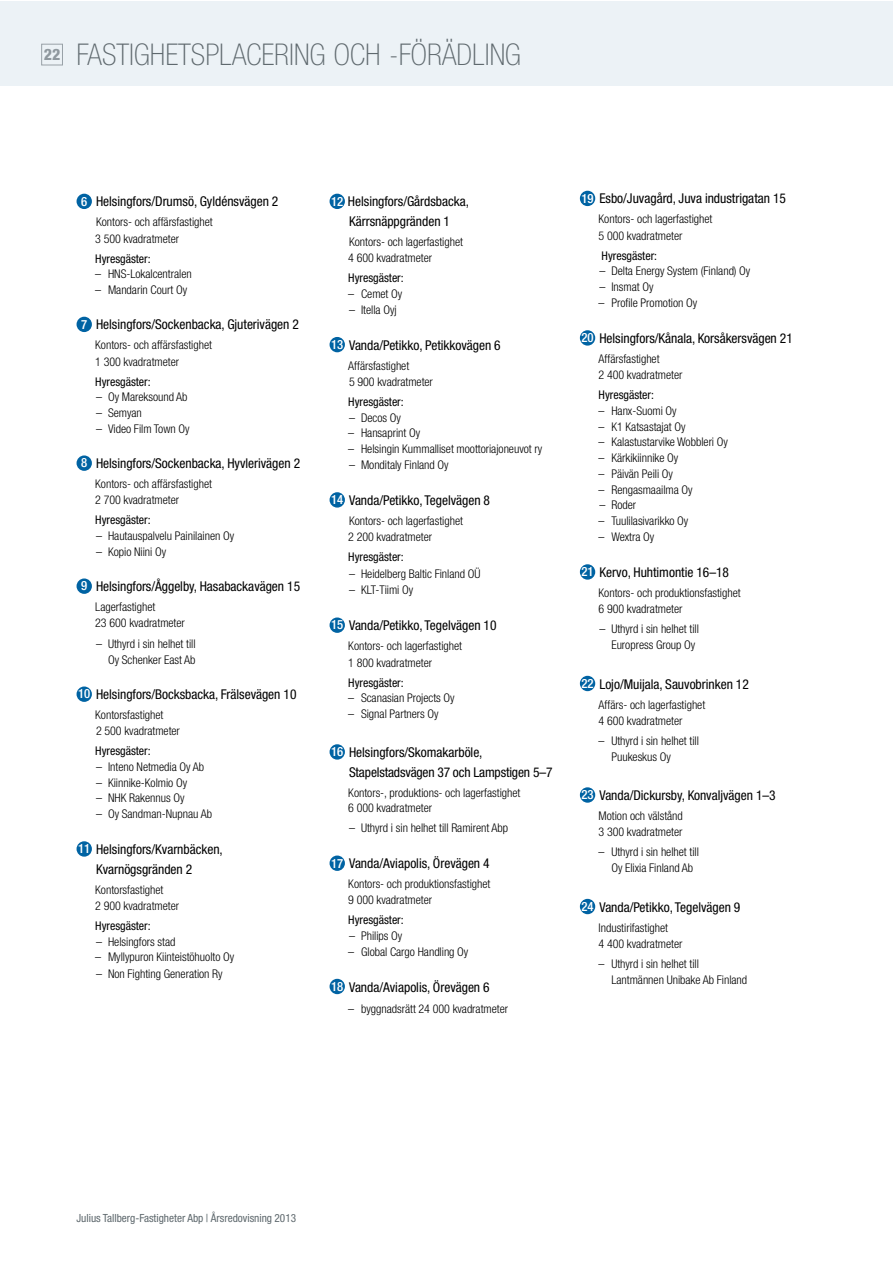
<style>
.page{position:relative;width:893px;height:1263px;background:#fff}
.page>*{position:absolute;margin:0;border:0;box-sizing:border-box;transform-origin:0 0}
.t1{font:100 condensed 30px "Helvetica Neue LT";color:#5f696e}
.t2{font:condensed 13.5px/19.5px "Helvetica Neue LT";color:#000}
.t3{font:300 condensed 12px/16.2px "Helvetica Neue LT";color:#000}
.t4{font:condensed 12px "Helvetica Neue LT";color:#000}
.t5{font:condensed 11.25px "Helvetica Neue LT";color:#5f696e}
.s1{font-weight:500;font-size:12.75px;color:#fff}
</style>
<div class="page">
<div style="left:0;top:1px;width:892px;height:84px;background:#ecf2f6"></div>
<div style="left:41px;top:44px;width:22px;height:21px;border:1px solid #8f989e"></div>
<div style="left:77px;top:194px;width:15px;height:15px;background:#0063a3;border-radius:50%"></div>
<div style="left:77px;top:317px;width:15px;height:15px;background:#0063a3;border-radius:50%"></div>
<div style="left:77px;top:455px;width:15px;height:16px;background:#0063a3;border-radius:50%"></div>
<div style="left:77px;top:578px;width:15px;height:16px;background:#0063a3;border-radius:50%"></div>
<div style="left:77px;top:686px;width:15px;height:16px;background:#0063a3;border-radius:50%"></div>
<div style="left:77px;top:841px;width:15px;height:16px;background:#0063a3;border-radius:50%"></div>
<div style="left:330px;top:194px;width:15px;height:15px;background:#0063a3;border-radius:50%"></div>
<div style="left:330px;top:337px;width:15px;height:15px;background:#0063a3;border-radius:50%"></div>
<div style="left:330px;top:492px;width:15px;height:16px;background:#0063a3;border-radius:50%"></div>
<div style="left:330px;top:617px;width:15px;height:16px;background:#0063a3;border-radius:50%"></div>
<div style="left:330px;top:744px;width:15px;height:16px;background:#0063a3;border-radius:50%"></div>
<div style="left:330px;top:855px;width:15px;height:16px;background:#0063a3;border-radius:50%"></div>
<div style="left:330px;top:979px;width:15px;height:15px;background:#0063a3;border-radius:50%"></div>
<div style="left:580px;top:191px;width:15px;height:15px;background:#0063a3;border-radius:50%"></div>
<div style="left:580px;top:330px;width:15px;height:16px;background:#0063a3;border-radius:50%"></div>
<div style="left:580px;top:564px;width:15px;height:16px;background:#0063a3;border-radius:50%"></div>
<div style="left:580px;top:676px;width:15px;height:15px;background:#0063a3;border-radius:50%"></div>
<div style="left:580px;top:787px;width:15px;height:16px;background:#0063a3;border-radius:50%"></div>
<div style="left:580px;top:899px;width:15px;height:15px;background:#0063a3;border-radius:50%"></div>
<h1 class="t1" style="left:44px;top:38px;width:478px"><sup>22</sup> FASTIGHETSPLACERING OCH -FÖRÄDLING</h1>
<p class="t2" style="left:81px;top:192px;width:199px"><span class="s1">6</span> Helsingfors/Drumsö, Gyldénsvägen 2</p>
<p class="t3" style="left:95px;top:214px;width:119px">Kontors- och affärsfastighet<br>3 500 kvadratmeter</p>
<p class="t4" style="left:95px;top:251px;width:57px">Hyresgäster:</p>
<p class="t3" style="left:95px;top:266px;width:98px">– HNS-Lokalcentralen</p>
<p class="t3" style="left:95px;top:282px;width:93px">– Mandarin Court Oy</p>
<p class="t2" style="left:81px;top:315px;width:219px"><span class="s1">7</span> Helsingfors/Sockenbacka, Gjuterivägen 2</p>
<p class="t3" style="left:95px;top:337px;width:118px">Kontors- och affärsfastighet<br>1 300 kvadratmeter</p>
<p class="t4" style="left:95px;top:374px;width:57px">Hyresgäster:</p>
<p class="t3" style="left:96px;top:389px;width:93px">– Oy Mareksound Ab</p>
<p class="t3" style="left:96px;top:405px;width:47px">– Semyan</p>
<p class="t3" style="left:96px;top:421px;width:95px">– Video Film Town Oy</p>
<p class="t2" style="left:81px;top:454px;width:221px"><span class="s1">8</span> Helsingfors/Sockenbacka, Hyvlerivägen 2</p>
<p class="t3" style="left:95px;top:476px;width:118px">Kontors- och affärsfastighet<br>2 700 kvadratmeter</p>
<p class="t4" style="left:95px;top:513px;width:57px">Hyresgäster:</p>
<p class="t3" style="left:96px;top:528px;width:140px">– Hautauspalvelu Painilainen Oy</p>
<p class="t3" style="left:96px;top:544px;width:72px">– Kopio Niini Oy</p>
<p class="t2" style="left:81px;top:577px;width:220px"><span class="s1">9</span> Helsingfors/Åggelby, Hasabackavägen 15</p>
<p class="t3" style="left:95px;top:599px;width:91px">Lagerfastighet<br>23 600 kvadratmeter</p>
<p class="t3" style="left:96px;top:635px;width:101px;text-align:right">– Uthyrd i sin helhet till<br>Oy Schenker East Ab</p>
<p class="t2" style="left:78px;top:685px;width:220px"><span class="s1">10</span> Helsingfors/Bocksbacka, Frälsevägen 10</p>
<p class="t3" style="left:95px;top:707px;width:86px;line-height:15.8px">Kontorsfastighet<br>2 500 kvadratmeter</p>
<p class="t4" style="left:95px;top:744px;width:57px">Hyresgäster:</p>
<p class="t3" style="left:96px;top:758px;width:110px">– Inteno Netmedia Oy Ab</p>
<p class="t3" style="left:96px;top:774px;width:93px">– Kiinnike-Kolmio Oy</p>
<p class="t3" style="left:96px;top:790px;width:90px">– NHK Rakennus Oy</p>
<p class="t3" style="left:96px;top:806px;width:118px">– Oy Sandman-Nupnau Ab</p>
<p class="t2" style="left:96px;top:839px;width:128px;text-indent:-18px"><span class="s1">11</span> Helsingfors/Kvarnbäcken,<br>Kvarnögsgränden 2</p>
<p class="t3" style="left:95px;top:881px;width:85px">Kontorsfastighet<br>2 900 kvadratmeter</p>
<p class="t4" style="left:95px;top:918px;width:57px">Hyresgäster:</p>
<p class="t3" style="left:96px;top:933px;width:81px">– Helsingfors stad</p>
<p class="t3" style="left:95px;top:949px;width:141px">– Myllypuron Kiinteistöhuolto Oy</p>
<p class="t3" style="left:96px;top:965px;width:128px">– Non Fighting Generation Ry</p>
<p class="t2" style="left:331px;top:192px;width:139px;text-align:center"><span class="s1">12</span> Helsingfors/Gårdsbacka,<br>Kärrsnäppgränden 1</p>
<p class="t3" style="left:348px;top:234px;width:116px">Kontors- och lagerfastighet<br>4 600 kvadratmeter</p>
<p class="t4" style="left:348px;top:271px;width:57px">Hyresgäster:</p>
<p class="t3" style="left:348px;top:286px;width:56px">– Cemet Oy</p>
<p class="t3" style="left:349px;top:301px;width:49px">– Itella Oyj</p>
<p class="t2" style="left:331px;top:335px;width:171px"><span class="s1">13</span> Vanda/Petikko, Petikkovägen 6</p>
<p class="t3" style="left:348px;top:357px;width:86px">Affärsfastighet<br>5 900 kvadratmeter</p>
<p class="t4" style="left:348px;top:395px;width:57px">Hyresgäster:</p>
<p class="t3" style="left:349px;top:409px;width:53px">– Decos Oy</p>
<p class="t3" style="left:348px;top:425px;width:73px">– Hansaprint Oy</p>
<p class="t3" style="left:348px;top:441px;width:196px">– Helsingin Kummalliset moottoriajoneuvot ry</p>
<p class="t3" style="left:349px;top:457px;width:101px">– Monditaly Finland Oy</p>
<p class="t2" style="left:331px;top:490px;width:160px"><span class="s1">14</span> Vanda/Petikko, Tegelvägen 8</p>
<p class="t3" style="left:348px;top:513px;width:116px">Kontors- och lagerfastighet<br>2 200 kvadratmeter</p>
<p class="t4" style="left:348px;top:550px;width:57px">Hyresgäster:</p>
<p class="t3" style="left:349px;top:565px;width:133px">– Heidelberg Baltic Finland OÜ</p>
<p class="t3" style="left:349px;top:582px;width:66px">– KLT-Tiimi Oy</p>
<p class="t2" style="left:331px;top:616px;width:167px"><span class="s1">15</span> Vanda/Petikko, Tegelvägen 10</p>
<p class="t3" style="left:348px;top:638px;width:115px">Kontors- och lagerfastighet<br>1 800 kvadratmeter</p>
<p class="t4" style="left:348px;top:675px;width:57px">Hyresgäster:</p>
<p class="t3" style="left:348px;top:690px;width:108px">– Scanasian Projects Oy</p>
<p class="t3" style="left:348px;top:706px;width:92px">– Signal Partners Oy</p>
<p class="t2" style="left:349px;top:742px;width:205px;text-indent:-18px"><span class="s1">16</span> Helsingfors/Skomakarböle,<br>Stapelstadsvägen 37 och Lampstigen 5–7</p>
<p class="t3" style="left:348px;top:784px;width:174px;line-height:15.8px">Kontors-, produktions- och lagerfastighet<br>6 000 kvadratmeter</p>
<p class="t3" style="left:349px;top:820px;width:161px">– Uthyrd i sin helhet till Ramirent Abp</p>
<p class="t2" style="left:331px;top:854px;width:160px"><span class="s1">17</span> Vanda/Aviapolis, Örevägen 4</p>
<p class="t3" style="left:348px;top:876px;width:144px;line-height:15.8px">Kontors- och produktionsfastighet<br>9 000 kvadratmeter</p>
<p class="t4" style="left:348px;top:913px;width:57px">Hyresgäster:</p>
<p class="t3" style="left:349px;top:927px;width:55px">– Philips Oy</p>
<p class="t3" style="left:348px;top:943px;width:122px">– Global Cargo Handling Oy</p>
<p class="t2" style="left:331px;top:977px;width:160px"><span class="s1">18</span> Vanda/Aviapolis, Örevägen 6</p>
<p class="t3" style="left:348px;top:1000px;width:161px">– byggnadsrätt 24 000 kvadratmeter</p>
<p class="t2" style="left:582px;top:189px;width:206px"><span class="s1">19</span> Esbo/Juvagård, Juva industrigatan 15</p>
<p class="t3" style="left:599px;top:211px;width:115px">Kontors- och lagerfastighet<br>5 000 kvadratmeter</p>
<p class="t4" style="left:602px;top:249px;width:57px">Hyresgäster:</p>
<p class="t3" style="left:599px;top:263px;width:153px">– Delta Energy System (Finland) Oy</p>
<p class="t3" style="left:599px;top:279px;width:56px">– Insmat Oy</p>
<p class="t3" style="left:599px;top:295px;width:100px">– Profile Promotion Oy</p>
<p class="t2" style="left:582px;top:328px;width:213px"><span class="s1">20</span> Helsingfors/Kånala, Korsåkersvägen 21</p>
<p class="t3" style="left:599px;top:351px;width:85px">Affärsfastighet<br>2 400 kvadratmeter</p>
<p class="t4" style="left:599px;top:388px;width:57px">Hyresgäster:</p>
<p class="t3" style="left:599px;top:403px;width:80px">– Hanx-Suomi Oy</p>
<p class="t3" style="left:599px;top:418px;width:89px">– K1 Katsastajat Oy</p>
<p class="t3" style="left:599px;top:434px;width:131px">– Kalastustarvike Wobbleri Oy</p>
<p class="t3" style="left:599px;top:450px;width:81px">– Kärkikiinnike Oy</p>
<p class="t3" style="left:599px;top:466px;width:76px">– Päivän Peili Oy</p>
<p class="t3" style="left:599px;top:481px;width:96px">– Rengasmaailma Oy</p>
<p class="t3" style="left:599px;top:497px;width:38px">– Roder</p>
<p class="t3" style="left:599px;top:513px;width:91px">– Tuulilasivarikko Oy</p>
<p class="t3" style="left:599px;top:529px;width:57px">– Wextra Oy</p>
<p class="t2" style="left:582px;top:562px;width:149px"><span class="s1">21</span> Kervo, Huhtimontie 16–18</p>
<p class="t3" style="left:599px;top:585px;width:144px">Kontors- och produktionsfastighet<br>6 900 kvadratmeter</p>
<p class="t3" style="left:611px;top:621px;width:89px;line-height:15.8px;text-indent:-12px">– Uthyrd i sin helhet till<br>Europress Group Oy</p>
<p class="t2" style="left:582px;top:674px;width:169px"><span class="s1">22</span> Lojo/Muijala, Sauvobrinken 12</p>
<p class="t3" style="left:599px;top:696px;width:108px">Affärs- och lagerfastighet<br>4 600 kvadratmeter</p>
<p class="t3" style="left:611px;top:733px;width:89px;line-height:15.8px;text-indent:-13px">– Uthyrd i sin helhet till<br>Puukeskus Oy</p>
<p class="t2" style="left:582px;top:785px;width:196px"><span class="s1">23</span> Vanda/Dickursby, Konvaljvägen 1–3</p>
<p class="t3" style="left:599px;top:808px;width:86px">Motion och välstånd<br>3 300 kvadratmeter</p>
<p class="t3" style="left:599px;top:844px;width:102px;line-height:15.8px;text-align:center">– Uthyrd i sin helhet till<br>Oy Elixia Finland Ab</p>
<p class="t2" style="left:582px;top:897px;width:160px"><span class="s1">24</span> Vanda/Petikko, Tegelvägen 9</p>
<p class="t3" style="left:599px;top:919px;width:85px">Industirifastighet<br>4 400 kvadratmeter</p>
<p class="t3" style="left:611px;top:956px;width:137px;line-height:15.8px;text-indent:-13px">– Uthyrd i sin helhet till<br>Lantmännen Unibake Ab Finland</p>
<p class="t5" style="left:77px;top:1211px;width:221px">Julius Tallberg-Fastigheter Abp | Årsredovisning 2013</p>
</div>
